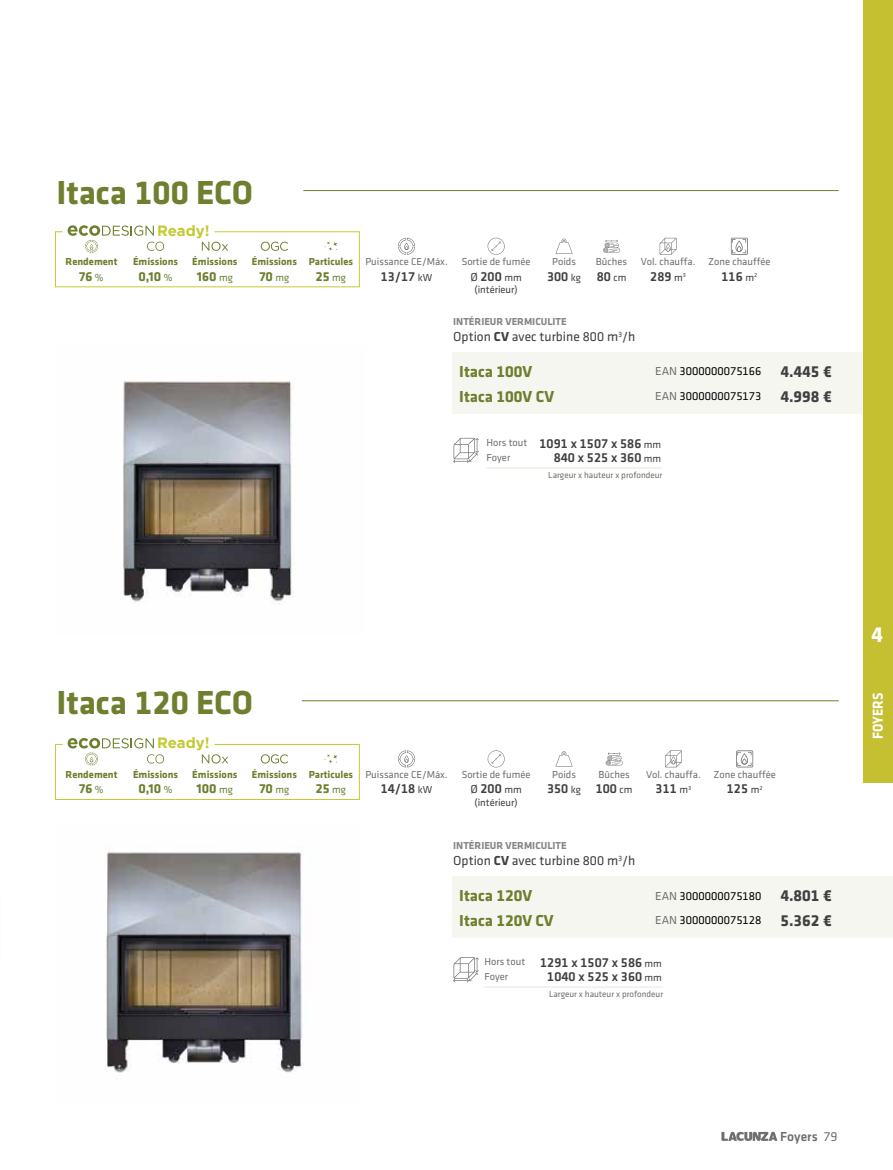
<style>
.page{position:relative;width:893px;height:1170px;background:#fff}
.page>*{position:absolute;margin:0;border:0;box-sizing:border-box;transform-origin:0 0}
.t1{font:34.5px "Klavika Bold TF";color:#6e7f2f}
.t2{font:22.5px "Klavika Bold TF";color:#fff}
.t3{font:16.5px "Klavika Bold TF";color:#6e7f2f}
.t4{font:700 15px "Gotham";color:#c4ca32}
.t5{font:15px "Klavika Bold TF";letter-spacing:.005em;color:#fff;scale:.9 1}
.t6{font:13.5px "Klavika Medium TF";color:#404040}
.t7{font:13.5px "Klavika Regular TF";color:#404040}
.t8{font:700 13.5px "Klavika Basic";color:#6e7f2f}
.t9{font:13.5px "Klavika Medium TF";color:#706f6f}
.t10{font:12px "Klavika Regular TF";color:#000}
.t11{font:10.5px "Klavika Regular TF";color:#706f6f}
.t12{font:10.5px "Klavika Bold TF";color:#6e7f2f}
.t13{font:10.5px "Klavika Bold TF";color:#878787}
.t14{font:10.5px "Klavika Regular TF";color:#404040}
.t15{font:9px "Klavika Regular TF";color:#706f6f}
.s1{font-family:"Klavika Regular TF";font-weight:400;font-size:10.5px}
.s2{font-family:"Klavika Regular TF";font-size:10.5px}
.s3{font-family:"Klavika Regular TF";font-size:12px}
.s4{font-family:"Klavika Bold TF"}
.s5{color:#706f6f}
.s6{font-family:"Klavika Bold TF";font-size:16.5px;color:#404040}
.s7{font-family:"Klavika Regular TF";font-size:10.5px;color:#706f6f}
.s8{font-family:"Klavika Regular TF"}
</style>
<div class="page">
<svg style="left:721px;top:1131px;width:56px;height:10px"></svg>
<hr style="left:487px;top:467px;width:51px;height:1px;background:#e8e8db">
<hr style="left:538px;top:467px;width:124px;height:1px;background:#e8e8db">
<svg style="left:453px;top:438px;width:26px;height:25px"></svg>
<hr style="left:484px;top:986px;width:55px;height:1px;background:#e8e8db">
<hr style="left:539px;top:986px;width:124px;height:1px;background:#e8e8db">
<svg style="left:453px;top:957px;width:26px;height:25px"></svg>
<svg style="left:55px;top:225px;width:305px;height:62px"></svg>
<svg style="left:398px;top:238px;width:17px;height:17px"></svg>
<svg style="left:488px;top:238px;width:17px;height:17px"></svg>
<svg style="left:556px;top:239px;width:17px;height:15px"></svg>
<svg style="left:603px;top:240px;width:17px;height:13px"></svg>
<svg style="left:660px;top:238px;width:17px;height:17px"></svg>
<svg style="left:731px;top:238px;width:17px;height:17px"></svg>
<svg style="left:55px;top:738px;width:305px;height:61px"></svg>
<svg style="left:398px;top:750px;width:17px;height:17px"></svg>
<svg style="left:488px;top:750px;width:17px;height:17px"></svg>
<svg style="left:556px;top:751px;width:17px;height:15px"></svg>
<svg style="left:606px;top:752px;width:17px;height:13px"></svg>
<svg style="left:665px;top:750px;width:17px;height:17px"></svg>
<svg style="left:736px;top:750px;width:17px;height:17px"></svg>
<img style="left:122px;top:381px;width:173px;height:222px">
<img style="left:105px;top:852px;width:197px;height:221px">
<hr style="left:303px;top:190px;width:536px;height:1px;background:#6e7f2f">
<hr style="left:302px;top:700px;width:537px;height:1px;background:#6e7f2f">
<div style="left:453px;top:352px;width:440px;height:62px;background:#f6f6f1"></div>
<div style="left:453px;top:876px;width:440px;height:62px;background:#f6f6f1"></div>
<div style="left:863px;top:0;width:30px;height:782px;background:#c5bf32"></div>
<h1 class="t1" style="left:56px;top:173px;width:198px">Itaca 100 ECO</h1>
<p class="t4" style="left:157px;top:220px;width:54px">Ready!</p>
<p class="t12" style="left:66px;top:256px;width:53px">Rendement</p>
<p class="t12" style="left:133px;top:256px;width:47px">Émissions</p>
<p class="t12" style="left:192px;top:256px;width:47px">Émissions</p>
<p class="t12" style="left:252px;top:256px;width:103px">Émissions Particules</p>
<p class="t8" style="left:79px;top:266px;width:26px">76 <span class="s1">%</span></p>
<p class="t8" style="left:138px;top:266px;width:36px">0,10 <span class="s1">%</span></p>
<p class="t8" style="left:197px;top:266px;width:38px">160 <span class="s1">mg</span></p>
<p class="t8" style="left:259px;top:266px;width:31px">70 <span class="s1">mg</span></p>
<p class="t8" style="left:316px;top:266px;width:31px">25 <span class="s1">mg</span></p>
<p class="t11" style="left:365px;top:256px;width:84px">Puissance CE/Máx.</p>
<p class="t11" style="left:462px;top:256px;width:70px">Sortie de fumée</p>
<p class="t11" style="left:552px;top:256px;width:25px">Poids</p>
<p class="t11" style="left:596px;top:256px;width:33px">Bûches</p>
<p class="t11" style="left:641px;top:256px;width:131px">Vol. chauffa. Zone chauffée</p>
<p class="t6" style="left:381px;top:269px;width:53px">13/17 <span class="s2">kW</span></p>
<p class="t6" style="left:470px;top:269px;width:53px"><span class="s3">Ø</span> 200 <span class="s2">mm</span></p>
<p class="t14" style="left:474px;top:284px;width:45px">(intérieur)</p>
<p class="t6" style="left:547px;top:269px;width:81px">300 <span class="s2">kg</span> 80 <span class="s2">cm</span></p>
<p class="t6" style="left:650px;top:269px;width:37px">289 <span class="s2">m</span><sup>3</sup></p>
<p class="t6" style="left:721px;top:269px;width:37px">116 <span class="s2">m</span><sup>2</sup></p>
<p class="t13" style="left:453px;top:315px;width:115px">INTÉRIEUR VERMICULITE</p>
<p class="t7" style="left:453px;top:329px;width:184px">Option <span class="s4">CV</span> avec turbine 800 m<sup>3</sup>/h</p>
<p class="t3" style="left:459px;top:363px;width:75px">Itaca 100V</p>
<p class="t10" style="left:655px;top:365px;width:178px"><span class="s5">EAN</span> 3000000075166 <span class="s6">4.445 €</span></p>
<p class="t3" style="left:459px;top:387px;width:97px">Itaca 100V CV</p>
<p class="t10" style="left:655px;top:389px;width:178px"><span class="s5">EAN</span> 3000000075173 <span class="s6">4.998 €</span></p>
<p class="t6" style="left:487px;top:435px;width:176px"><span class="s7">Hors tout</span> 1091 x 1507 x 586 <span class="s2">mm</span></p>
<p class="t11" style="left:487px;top:452px;width:25px">Foyer</p>
<p class="t6" style="left:554px;top:450px;width:109px">840 x 525 x 360 <span class="s2">mm</span></p>
<p class="t15" style="left:548px;top:470px;width:116px">Largeur x hauteur x profondeur</p>
<h1 class="t1" style="left:56px;top:683px;width:198px">Itaca 120 ECO</h1>
<p class="t4" style="left:157px;top:733px;width:54px">Ready!</p>
<p class="t12" style="left:66px;top:768px;width:53px">Rendement</p>
<p class="t12" style="left:133px;top:768px;width:47px">Émissions</p>
<p class="t12" style="left:192px;top:768px;width:47px">Émissions</p>
<p class="t12" style="left:252px;top:768px;width:103px">Émissions Particules</p>
<p class="t8" style="left:79px;top:778px;width:26px">76 <span class="s1">%</span></p>
<p class="t8" style="left:138px;top:778px;width:36px">0,10 <span class="s1">%</span></p>
<p class="t8" style="left:197px;top:778px;width:38px">100 <span class="s1">mg</span></p>
<p class="t8" style="left:259px;top:778px;width:31px">70 <span class="s1">mg</span></p>
<p class="t8" style="left:316px;top:778px;width:31px">25 <span class="s1">mg</span></p>
<p class="t11" style="left:365px;top:768px;width:84px">Puissance CE/Máx.</p>
<p class="t11" style="left:462px;top:768px;width:70px">Sortie de fumée</p>
<p class="t11" style="left:552px;top:768px;width:25px">Poids</p>
<p class="t11" style="left:599px;top:768px;width:33px">Bûches</p>
<p class="t11" style="left:646px;top:768px;width:131px">Vol. chauffa. Zone chauffée</p>
<p class="t6" style="left:381px;top:781px;width:53px">14/18 <span class="s2">kW</span></p>
<p class="t6" style="left:470px;top:781px;width:53px"><span class="s3">Ø</span> 200 <span class="s2">mm</span></p>
<p class="t14" style="left:474px;top:796px;width:45px">(intérieur)</p>
<p class="t6" style="left:547px;top:781px;width:87px">350 <span class="s2">kg</span> 100 <span class="s2">cm</span></p>
<p class="t6" style="left:656px;top:781px;width:37px">311 <span class="s2">m</span><sup>3</sup></p>
<p class="t6" style="left:727px;top:781px;width:37px">125 <span class="s2">m</span><sup>2</sup></p>
<p class="t13" style="left:453px;top:839px;width:115px">INTÉRIEUR VERMICULITE</p>
<p class="t7" style="left:453px;top:853px;width:184px">Option <span class="s4">CV</span> avec turbine 800 m<sup>3</sup>/h</p>
<p class="t3" style="left:459px;top:886px;width:75px">Itaca 120V</p>
<p class="t10" style="left:655px;top:888px;width:178px"><span class="s5">EAN</span> 3000000075180 <span class="s6">4.801 €</span></p>
<p class="t3" style="left:459px;top:911px;width:96px">Itaca 120V CV</p>
<p class="t10" style="left:655px;top:913px;width:178px"><span class="s5">EAN</span> 3000000075128 <span class="s6">5.362 €</span></p>
<p class="t6" style="left:484px;top:954px;width:179px"><span class="s7">Hors tout</span> 1291 x 1507 x 586 <span class="s2">mm</span></p>
<p class="t11" style="left:484px;top:971px;width:25px">Foyer</p>
<p class="t6" style="left:547px;top:969px;width:116px">1040 x 525 x 360 <span class="s2">mm</span></p>
<p class="t15" style="left:549px;top:988px;width:116px">Largeur x hauteur x profondeur</p>
<h2 class="t2" style="left:871px;top:622px;width:13px">4</h2>
<p class="t5" style="left:869px;top:739px;width:53px;rotate:-90deg">FOYERS</p>
<p class="t9" style="left:780px;top:1128px;width:59px">Foyers <span class="s8">79</span></p>
</div>
